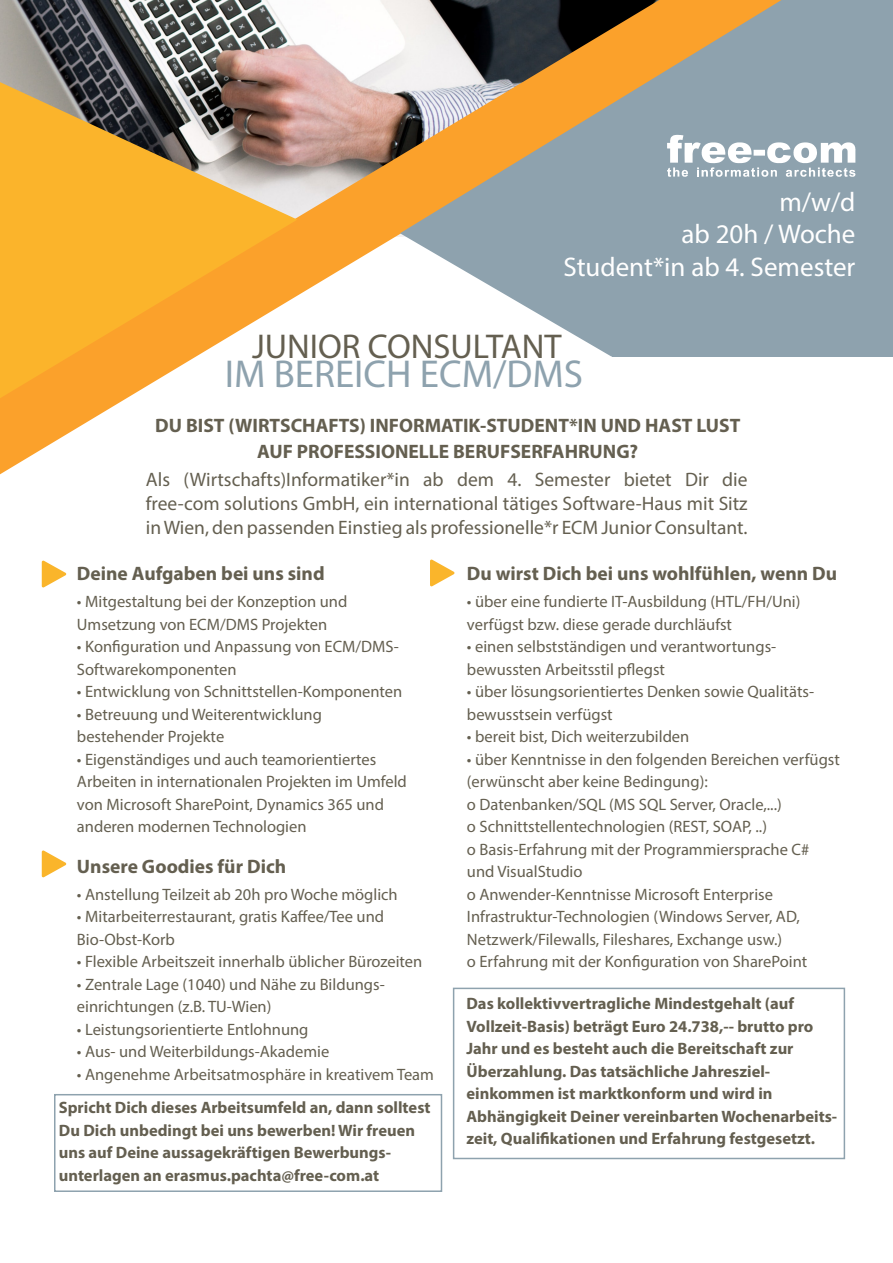
<style>
.page{position:relative;width:893px;height:1263px;background:#fff}
.page>*{position:absolute;margin:0;border:0;box-sizing:border-box;transform-origin:0 0}
.t1{font:39px "Myriad Pro";color:#8ea2ae}
.t2{font:34.5px "Myriad Pro";color:#645f50}
.t3{font:27px/32.4px "Myriad Pro";color:#fff;text-align:right}
.t4{font:19.5px/24px "Myriad Pro";color:#645f50}
.t5{font:700 19.5px/25.5px "Myriad Pro";color:#645f50;text-align:center}
.t6{font:16.5px/22.5px "Myriad Pro";color:#645f50}
.t7{font:700 16.5px/22.5px "Myriad Pro";color:#645f50}
</style>
<div class="page">
<svg style="left:0;top:0;width:789px;height:474px"></svg>
<svg style="left:0;top:82px;width:297px;height:316px;background:#e0a94e"></svg>
<svg style="left:400px;top:0;width:493px;height:356px;background:#a6a295"></svg>
<div style="left:613px;top:259px;width:280px;height:97px;background:#8ea2ae"></div>
<svg style="left:42px;top:560px;width:24px;height:28px"></svg>
<div style="left:453px;top:988px;width:392px;height:171px;border:2px solid #8ea2ae"></div>
<div style="left:54px;top:1094px;width:388px;height:98px;border:2px solid #8ea2ae"></div>
<svg style="left:667px;top:135px;width:189px;height:42px"></svg>
<svg style="left:42px;top:850px;width:24px;height:28px"></svg>
<svg style="left:430px;top:559px;width:25px;height:28px"></svg>
<p class="t3" style="left:779px;top:185px;width:78px">m/w/d</p>
<p class="t3" style="left:563px;top:218px;width:293px">ab 20h / Woche<br>Student*in ab 4. Semester</p>
<p class="t2" style="left:252px;top:325px;width:311px">JUNIOR CONSULTANT</p>
<p class="t1" style="left:225px;top:350px;width:360px">IM BEREICH ECM/DMS</p>
<p class="t5" style="left:155px;top:412px;width:587px">DU BIST (WIRTSCHAFTS) INFORMATIK-STUDENT*IN UND HAST LUST<br>AUF PROFESSIONELLE BERUFSERFAHRUNG?</p>
<p class="t4" style="left:146px;top:467px;width:603px">Als (Wirtschafts)Informatiker*in ab dem 4. Semester bietet Dir die</p>
<p class="t4" style="left:146px;top:491px;width:603px">free-com solutions GmbH, ein international tätiges Software-Haus mit Sitz in Wien, den passenden Einstieg als professionelle*r ECM Junior Consultant.</p>
<p class="t5" style="left:77px;top:560px;width:249px">Deine Aufgaben bei uns sind</p>
<p class="t6" style="left:77px;top:590px;width:272px">• Mitgestaltung bei der Konzeption und</p>
<p class="t6" style="left:77px;top:612px;width:252px">Umsetzung von ECM/DMS Projekten</p>
<p class="t6" style="left:77px;top:635px;width:323px">• Konfiguration und Anpassung von ECM/DMS-<br>Softwarekomponenten</p>
<p class="t6" style="left:77px;top:680px;width:327px">• Entwicklung von Schnittstellen-Komponenten</p>
<p class="t6" style="left:77px;top:702px;width:247px">• Betreuung und Weiterentwicklung</p>
<p class="t6" style="left:77px;top:725px;width:149px">bestehender Projekte</p>
<p class="t6" style="left:77px;top:747px;width:301px">• Eigenständiges und auch teamorientiertes</p>
<p class="t6" style="left:77px;top:770px;width:331px">Arbeiten in internationalen Projekten im Umfeld von Microsoft SharePoint, Dynamics 365 und</p>
<p class="t6" style="left:77px;top:815px;width:231px">anderen modernen Technologien</p>
<p class="t5" style="left:467px;top:559px;width:372px">Du wirst Dich bei uns wohlfühlen, wenn Du</p>
<p class="t6" style="left:467px;top:590px;width:335px">• über eine fundierte IT-Ausbildung (HTL/FH/Uni)</p>
<p class="t6" style="left:467px;top:612px;width:267px">verfügst bzw. diese gerade durchläufst</p>
<p class="t6" style="left:467px;top:635px;width:311px">• einen selbstständigen und verantwortungs-</p>
<p class="t6" style="left:467px;top:657px;width:200px">bewussten Arbeitsstil pflegst</p>
<p class="t6" style="left:467px;top:680px;width:349px">• über lösungsorientiertes Denken sowie Qualitäts-</p>
<p class="t6" style="left:467px;top:702px;width:147px">bewusstsein verfügst</p>
<p class="t6" style="left:467px;top:725px;width:224px">• bereit bist, Dich weiterzubilden</p>
<p class="t6" style="left:467px;top:747px;width:374px">• über Kenntnisse in den folgenden Bereichen verfügst (erwünscht aber keine Bedingung):</p>
<p class="t6" style="left:467px;top:792px;width:316px">o Datenbanken/SQL (MS SQL Server, Oracle,...)</p>
<p class="t6" style="left:467px;top:815px;width:302px">o Schnittstellentechnologien (REST, SOAP, ..)</p>
<p class="t6" style="left:467px;top:837px;width:344px">o Basis-Erfahrung mit der Programmiersprache C#</p>
<p class="t6" style="left:467px;top:860px;width:117px">und VisualStudio</p>
<p class="t6" style="left:467px;top:882px;width:308px">o Anwender-Kenntnisse Microsoft Enterprise</p>
<p class="t6" style="left:467px;top:905px;width:334px">Infrastruktur-Technologien (Windows Server, AD,</p>
<p class="t6" style="left:467px;top:927px;width:317px">Netzwerk/Filewalls, Fileshares, Exchange usw.)</p>
<p class="t6" style="left:467px;top:950px;width:342px">o Erfahrung mit der Konfiguration von SharePoint</p>
<p class="t5" style="left:77px;top:853px;width:211px">Unsere Goodies für Dich</p>
<p class="t6" style="left:77px;top:883px;width:322px">• Anstellung Teilzeit ab 20h pro Woche möglich</p>
<p class="t6" style="left:77px;top:905px;width:309px">• Mitarbeiterrestaurant, gratis Kaffee/Tee und</p>
<p class="t6" style="left:77px;top:928px;width:99px">Bio-Obst-Korb</p>
<p class="t6" style="left:77px;top:950px;width:347px">• Flexible Arbeitszeit innerhalb üblicher Bürozeiten</p>
<p class="t6" style="left:77px;top:973px;width:309px">• Zentrale Lage (1040) und Nähe zu Bildungs-</p>
<p class="t6" style="left:77px;top:995px;width:196px">einrichtungen (z.B. TU-Wien)</p>
<p class="t6" style="left:77px;top:1018px;width:233px">• Leistungsorientierte Entlohnung</p>
<p class="t6" style="left:77px;top:1040px;width:254px">• Aus- und Weiterbildungs-Akademie</p>
<p class="t6" style="left:77px;top:1063px;width:359px">• Angenehme Arbeitsatmosphäre in kreativem Team</p>
<p class="t7" style="left:466px;top:992px;width:329px">Das kollektivvertragliche Mindestgehalt (auf</p>
<p class="t7" style="left:466px;top:1014px;width:348px">Vollzeit-Basis) beträgt Euro 24.738,-- brutto pro<br>Jahr und es besteht auch die Bereitschaft zur</p>
<p class="t7" style="left:466px;top:1059px;width:305px">Überzahlung. Das tatsächliche Jahresziel-</p>
<p class="t7" style="left:466px;top:1082px;width:308px">einkommen ist marktkonform und wird in</p>
<p class="t7" style="left:466px;top:1104px;width:372px">Abhängigkeit Deiner vereinbarten Wochenarbeits&shy;zeit, Qualifikationen und Erfahrung festgesetzt.</p>
<p class="t7" style="left:59px;top:1096px;width:373px">Spricht Dich dieses Arbeitsumfeld an, dann solltest<br>Du Dich unbedingt bei uns bewerben! Wir freuen uns auf Deine aussagekräftigen Bewerbungs-</p>
<p class="t7" style="left:59px;top:1163px;width:322px">unterlagen an erasmus.pachta@free-com.at</p>
</div>
